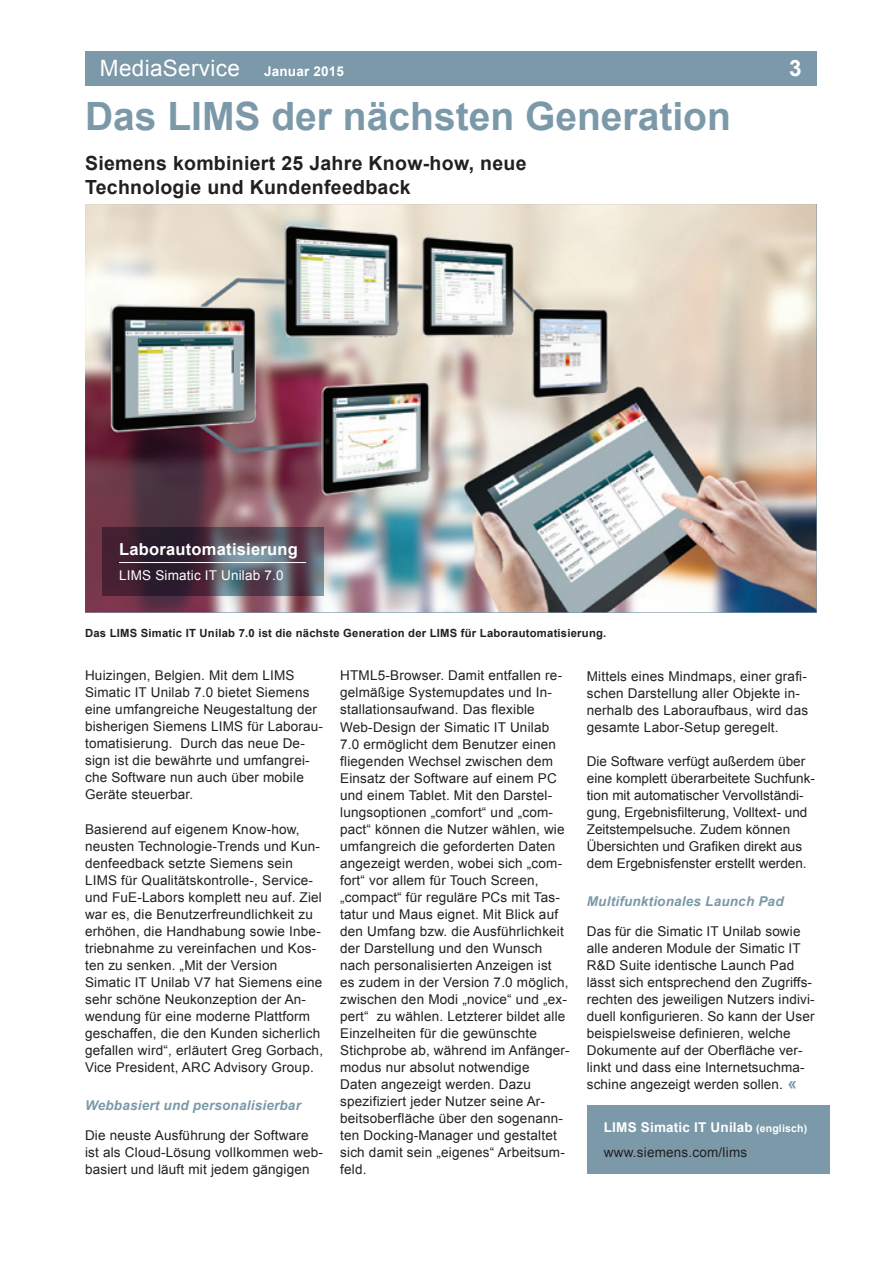
<style>
.page{position:relative;width:893px;height:1263px;background:#fff}
.page>*{position:absolute;margin:0;border:0;box-sizing:border-box;transform-origin:0 0}
.t1{font:700 39px "Arial";color:#7b99a9}
.t2{font:22.5px "Arial";letter-spacing:.015em;color:#fff}
.t3{font:700 22.5px "Arial";color:#fff}
.t4{font:700 19.5px/23.4px "Arial";letter-spacing:.015em;color:#231f20}
.t5{font:700 16.5px "Arial";letter-spacing:.015em;color:#fff}
.t6{font:13.5px/17px "Arial";letter-spacing:.015em;color:#231f20}
.t7{font:italic 700 13.5px "Arial";letter-spacing:.015em;color:#7b99a9}
.t8{font:13.5px "Arial";letter-spacing:.015em;color:#fff}
.t9{font:700 13.5px "Arial";letter-spacing:.015em;color:#fff}
.t10{font:700 11.25px "Arial";letter-spacing:.02em;color:#231f20}
.s1{font-weight:700;font-size:16.5px;color:#7b99a9}
.s2{font-weight:700;color:#fff}
.s3{font-weight:700;font-size:10.5px;color:#fff}
</style>
<div class="page">
<div style="left:85px;top:51px;width:731px;height:34px;background:#7b99a9"></div>
<img style="left:85px;top:204px;width:731px;height:408px">
<div style="left:587px;top:1106px;width:242px;height:68px;background:#7b99a9"></div>
<img style="left:102px;top:527px;width:221px;height:68px">
<hr style="left:119px;top:562px;width:187px;height:1px;background:#fff">
<h2 class="t2" style="left:100px;top:53px;width:141px">MediaService</h2>
<p class="t9" style="left:264px;top:62px;width:82px">Januar 2015</p>
<h2 class="t3" style="left:789px;top:53px;width:14px">3</h2>
<h1 class="t1" style="left:85px;top:91px;width:647px">Das LIMs der nächsten Generation</h1>
<h3 class="t4" style="left:85px;top:152px;width:443px">siemens kombiniert 25 Jahre Know-how, neue technologie und Kundenfeedback</h3>
<p class="t5" style="left:119px;top:538px;width:180px">Laborautomatisierung</p>
<p class="t8" style="left:119px;top:567px;width:166px">LIMS Simatic IT Unilab 7.0</p>
<p class="t10" style="left:85px;top:626px;width:523px">Das LIMs simatic It Unilab 7.0 ist die nächste Generation der LIMs für Laborautomatisierung.</p>
<p class="t6" style="left:85px;top:667px;width:240px">Huizingen, Belgien. Mit dem LIMS Simatic IT Unilab 7.0 bietet Siemens eine umfangreiche Neugestaltung der bisherigen Siemens LIMS für Laborau&shy;tomatisierung. Durch das neue De&shy;sign ist die bewährte und umfangrei&shy;che Software nun auch über mobile Geräte steuerbar.</p>
<p class="t6" style="left:85px;top:820px;width:240px">Basierend auf eigenem Know-how, neusten Technologie-Trends und Kun&shy;denfeedback setzte Siemens sein LIMS für Qualitätskontrolle-, Service&shy;und FuE-Labors komplett neu auf. Ziel war es, die Benutzerfreundlichkeit zu erhöhen, die Handhabung sowie Inbe&shy;triebnahme zu vereinfachen und Kos&shy;ten zu senken. „Mit der Version Simatic IT Unilab V7 hat Siemens eine sehr schöne Neukonzeption der An&shy;wendung für eine moderne Plattform geschaffen, die den Kunden sicherlich gefallen wird“, erläutert Greg Gorbach, Vice President, ARC Advisory Group.</p>
<p class="t7" style="left:85px;top:1096px;width:217px">Webbasiert und personalisierbar</p>
<p class="t6" style="left:85px;top:1127px;width:240px">Die neuste Ausführung der Software ist als Cloud-Lösung vollkommen web&shy;basiert und läuft mit jedem gängigen</p>
<p class="t6" style="left:340px;top:667px;width:231px">HTML5-Browser. Damit entfallen re&shy;gelmäßige Systemupdates und In&shy;stallationsaufwand. Das flexible Web-Design der Simatic IT Unilab 7.0 ermöglicht dem Benutzer einen fliegenden Wechsel zwischen dem Einsatz der Software auf einem PC und einem Tablet. Mit den Darstel&shy;lungsoptionen „comfort“ und „com&shy;pact“ können die Nutzer wählen, wie umfangreich die geforderten Daten angezeigt werden, wobei sich „com&shy;fort“ vor allem für Touch Screen, „compact“ für reguläre PCs mit Tas&shy;tatur und Maus eignet. Mit Blick auf den Umfang bzw. die Ausführlichkeit der Darstellung und den Wunsch nach personalisierten Anzeigen ist<br>es zudem in der Version 7.0 möglich, zwischen den Modi „novice“ und „ex&shy;pert“ zu wählen. Letzterer bildet alle Einzelheiten für die gewünschte Stichprobe ab, während im Anfänger&shy;modus nur absolut notwendige<br>Daten angezeigt werden. Dazu spezifiziert jeder Nutzer seine Ar&shy;beitsoberfläche über den sogenann&shy;ten Docking-Manager und gestaltet sich damit sein „eigenes“ Arbeitsum&shy;feld.</p>
<p class="t6" style="left:587px;top:667px;width:223px">Mittels eines Mindmaps, einer grafi&shy;schen Darstellung aller Objekte in&shy;nerhalb des Laboraufbaus, wird das gesamte Labor-Setup geregelt.</p>
<p class="t6" style="left:587px;top:752px;width:230px">Die Software verfügt außerdem über eine komplett überarbeitete Suchfunk&shy;tion mit automatischer Vervollständi&shy;gung, Ergebnisfilterung, Volltext- und Zeitstempelsuche. Zudem können Übersichten und Grafiken direkt aus dem Ergebnisfenster erstellt werden.</p>
<p class="t7" style="left:587px;top:892px;width:198px">Multifunktionales Launch Pad</p>
<p class="t6" style="left:587px;top:923px;width:229px">Das für die Simatic IT Unilab sowie alle anderen Module der Simatic IT R&amp;D Suite identische Launch Pad lässt sich entsprechend den Zugriffs&shy;rechten des jeweiligen Nutzers indivi&shy;duell konfigurieren. So kann der User beispielsweise definieren, welche Dokumente auf der Oberfläche ver&shy;linkt und dass eine Internetsuchma&shy;schine angezeigt werden sollen. <span class="s1">«</span></p>
<p class="t6" style="left:604px;top:1115px;width:205px;line-height:24.3px"><span class="s2">LIMs simatic It Unilab</span> <span class="s3">(englisch) </span>www.siemens.com/lims</p>
</div>
